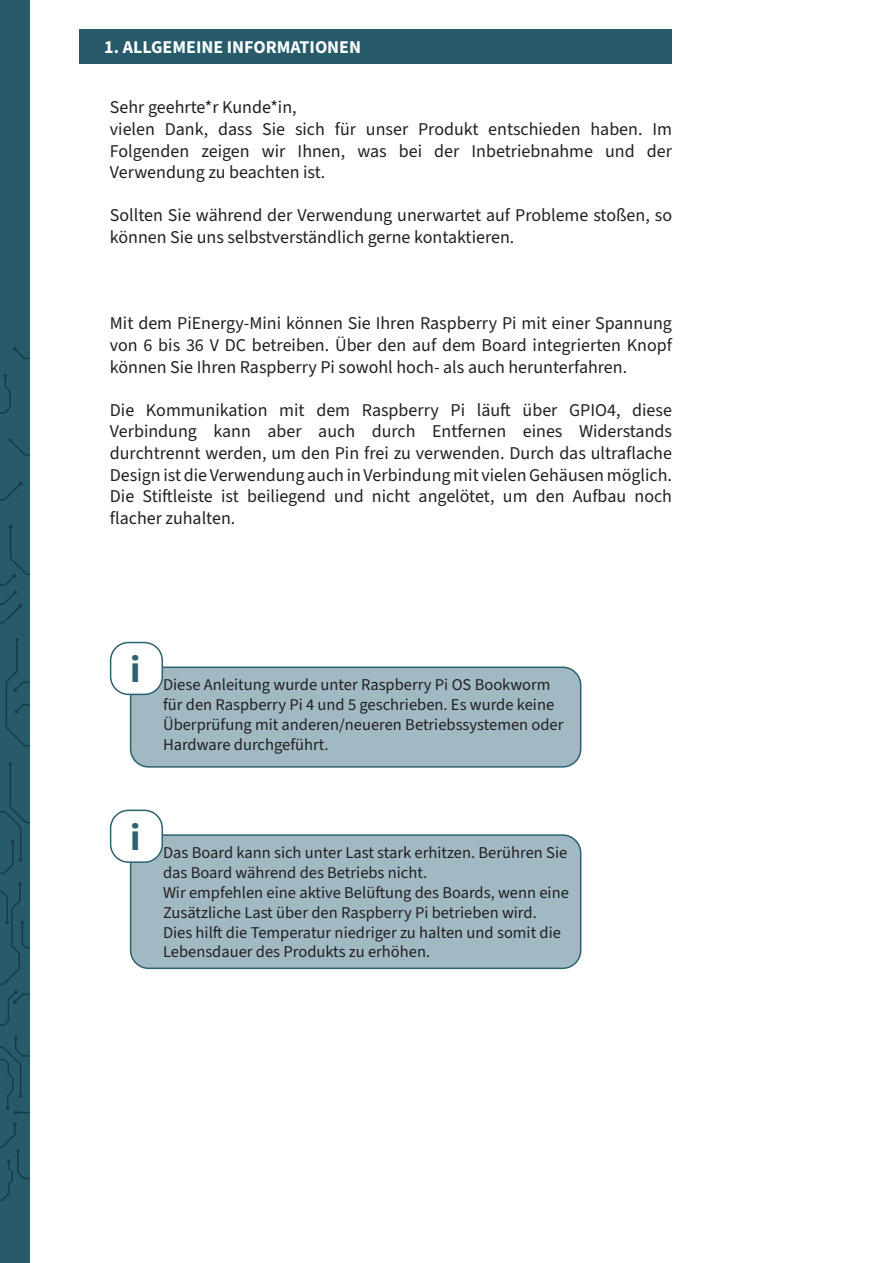
<style>
.page{position:relative;width:893px;height:1263px;background:#fff}
.page>*{position:absolute;margin:0;border:0;box-sizing:border-box;transform-origin:0 0}
.t1{font:700 37.5px "Source Sans 3";color:#2c616f}
.t2{font:18px/21.6px "Source Sans 3";color:#231f20;text-align:justify}
.t3{font:700 18px "Source Sans 3";color:#fff}
.t4{font:16.5px/19.8px "Source Sans 3";color:#231f20}
</style>
<div class="page">
<div style="left:0;top:0;width:30px;height:1263px;background:#275b6a"></div>
<div style="left:80px;top:30px;width:592px;height:34px;background:#275b6a"></div>
<svg style="left:0;top:1122px;width:30px;height:79px"></svg>
<svg style="left:0;top:1036px;width:30px;height:78px"></svg>
<svg style="left:0;top:882px;width:30px;height:144px"></svg>
<svg style="left:0;top:762px;width:30px;height:112px"></svg>
<svg style="left:5px;top:638px;width:25px;height:109px"></svg>
<svg style="left:0;top:525px;width:30px;height:99px"></svg>
<svg style="left:0;top:482px;width:23px;height:19px"></svg>
<svg style="left:9px;top:438px;width:21px;height:18px"></svg>
<svg style="left:0;top:374px;width:11px;height:40px"></svg>
<svg style="left:13px;top:347px;width:17px;height:12px"></svg>
<div style="left:131px;top:667px;width:450px;height:100px;background:#a0b9c2;border-radius:18px"></div>
<div style="left:130px;top:666px;width:451px;height:102px;border:2px solid #2c616f;border-radius:18px"></div>
<div style="left:111px;top:642px;width:51px;height:52px;background:#fff;border-radius:18px"></div>
<div style="left:110px;top:642px;width:53px;height:53px;border:2px solid #2c616f;border-radius:18px"></div>
<div style="left:131px;top:835px;width:450px;height:133px;background:#a0b9c2;border-radius:18px"></div>
<div style="left:130px;top:834px;width:451px;height:135px;border:2px solid #2c616f;border-radius:18px"></div>
<div style="left:111px;top:810px;width:51px;height:52px;background:#fff;border-radius:18px"></div>
<div style="left:110px;top:809px;width:53px;height:54px;border:2px solid #2c616f;border-radius:18px"></div>
<p class="t3" style="left:104px;top:35px;width:258px">1. ALLGEMEINE INFORMATIONEN</p>
<p class="t2" style="left:110px;top:97px;width:188px">Sehr geehrte*r Kunde*in,</p>
<p class="t2" style="left:110px;top:118px;width:564px">vielen Dank, dass Sie sich für unser Produkt entschieden haben. Im Folgenden zeigen wir Ihnen, was bei der Inbetriebnahme und der Verwendung zu beachten ist.</p>
<p class="t2" style="left:110px;top:205px;width:564px">Sollten Sie während der Verwendung unerwartet auf Probleme stoßen, so können Sie uns selbstverständlich gerne kontaktieren.</p>
<p class="t2" style="left:110px;top:313px;width:564px">Mit dem PiEnergy-Mini können Sie Ihren Raspberry Pi mit einer Spannung von 6 bis 36 V DC betreiben. Über den auf dem Board integrierten Knopf können Sie Ihren Raspberry Pi sowohl hoch- als auch herunterfahren.</p>
<p class="t2" style="left:110px;top:399px;width:564px">Die Kommunikation mit dem Raspberry Pi läuft über GPIO4, diese Verbindung kann aber auch durch Entfernen eines Widerstands durchtrennt werden, um den Pin frei zu verwenden. Durch das ultraflache Design ist die Verwendung auch in Verbindung mit vielen Gehäusen möglich.<br>Die Stiftleiste ist beiliegend und nicht angelötet, um den Aufbau noch flacher zuhalten.</p>
<p class="t1" style="left:130px;top:645px;width:12px">i</p>
<p class="t4" style="left:163px;top:675px;width:402px">Diese Anleitung wurde unter Raspberry Pi OS Bookworm für den Raspberry Pi 4 und 5 geschrieben. Es wurde keine Überprüfung mit anderen/neueren Betriebssystemen oder Hardware durchgeführt.</p>
<p class="t1" style="left:130px;top:812px;width:12px">i</p>
<p class="t4" style="left:163px;top:843px;width:406px">Das Board kann sich unter Last stark erhitzen. Berühren Sie das Board während des Betriebs nicht.</p>
<p class="t4" style="left:163px;top:883px;width:407px">Wir empfehlen eine aktive Belüftung des Boards, wenn eine Zusätzliche Last über den Raspberry Pi betrieben wird.<br>Dies hilft die Temperatur niedriger zu halten und somit die Lebensdauer des Produkts zu erhöhen.</p>
</div>
